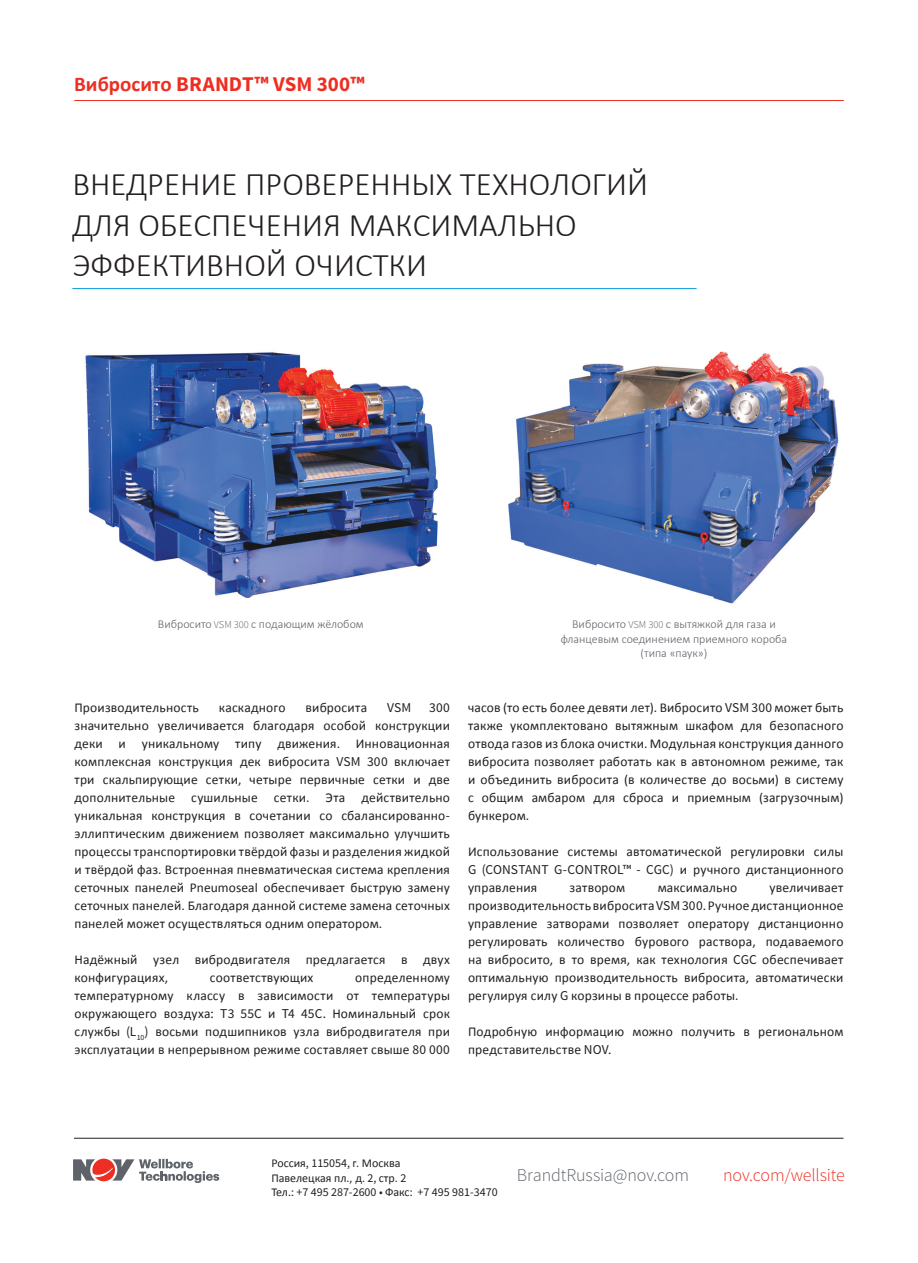
<style>
.page{position:relative;width:918px;height:1263px;background:#fff}
.page>*{position:absolute;margin:0;border:0;box-sizing:border-box;transform-origin:0 0}
.t1{font:300 33px/40.5px "Calibri";color:#231f20}
.t2{font:700 21px "Source Sans Pro";color:#ee2e22}
.t3{font:300 18px "Source Sans Pro";letter-spacing:-.01em;color:#5f6369}
.t4{font:300 18px "Source Sans Pro";letter-spacing:-.01em;color:#ee2e22}
.t5{font:13.5px/18px "Calibri";letter-spacing:.015em;color:#231f20;text-align:justify}
.t6{font:13.5px "Source Sans Pro";color:#231f20}
.t7{font:300 12px/14.4px "Calibri";color:#5f6369;text-align:center}
.t8{font:12px/14.4px "Calibri";color:#231f20}
.t9{font:12px "Source Sans Pro";color:#231f20}
.s1{font-family:"Calibri"}
.s2{font-family:"Source Sans Pro";font-size:10.5px}
.s3{font-family:"Source Sans Pro"}
</style>
<div class="page">
<hr style="left:72px;top:288px;width:625px;height:1px;background:#069ad9">
<hr style="left:74px;top:1138px;width:769px;height:1px;background:#231f20">
<svg style="left:73px;top:1158px;width:146px;height:24px"></svg>
<img style="left:85px;top:352px;width:353px;height:246px">
<img style="left:508px;top:351px;width:331px;height:253px">
<hr style="left:74px;top:100px;width:770px;height:1px;background:#ee2e22">
<h2 class="t2" style="left:74px;top:71px;width:292px"><span class="s1">Вибросито</span> BRANDT™ VSM 300™</h2>
<p class="t1" style="left:72px;top:163px;width:577px">ВНЕДРЕНИЕ ПРОВЕРЕННЫХ ТЕХНОЛОГИЙ<br>ДЛЯ ОБЕСПЕЧЕНИЯ МАКСИМАЛЬНО<br>ЭФФЕКТИВНОЙ ОЧИСТКИ</p>
<p class="t7" style="left:158px;top:617px;width:207px">Вибросито <span class="s2">VSM 300</span> с подающим жёлобом</p>
<p class="t7" style="left:561px;top:617px;width:228px">Вибросито <span class="s2">VSM 300</span> с вытяжкой для газа и фланцевым соединением приемного короба (типа «паук»)</p>
<p class="t5" style="left:75px;top:698px;width:126px">Производительность</p>
<p class="t5" style="left:219px;top:698px;width:68px">каскадного</p>
<p class="t5" style="left:306px;top:698px;width:63px">вибросита</p>
<p class="t6" style="left:387px;top:699px;width:26px">VSM</p>
<p class="t5" style="left:75px;top:698px;width:377px;text-indent:355px"><span class="s3">300 </span>значительно увеличивается благодаря особой конструкции деки и уникальному типу движения. Инновационная комплексная конструкция дек вибросита <span class="s3">VSM 300</span> включает три скальпирующие сетки, четыре первичные сетки и две дополнительные сушильные сетки. Эта действительно уникальная конструкция в сочетании со сбалансированно&shy;эллиптическим движением позволяет максимально улучшить процессы транспортировки твёрдой фазы и разделения жидкой и твёрдой фаз. Встроенная пневматическая система крепления сеточных панелей Pneumoseal обеспечивает быструю замену сеточных панелей. Благодаря данной системе замена сеточных панелей может осуществляться одним оператором.</p>
<p class="t5" style="left:75px;top:950px;width:377px">Надёжный узел вибродвигателя предлагается в двух конфигурациях,</p>
<p class="t5" style="left:75px;top:968px;width:377px;text-indent:281px">определенному температурному классу в зависимости от температуры окружающего воздуха<span class="s3">: T3 55C</span> и <span class="s3">T4 45C.</span> Номинальный срок службы <span class="s3">(L</span><sub>10</sub><span class="s3">)</span> восьми подшипников узла вибродвигателя при эксплуатации в непрерывном режиме составляет свыше <span class="s3">80 000</span></p>
<p class="t5" style="left:210px;top:968px;width:105px">соответствующих</p>
<p class="t5" style="left:468px;top:698px;width:377px">часов (то есть более девяти лет). Вибросито <span class="s3">VSM 300</span> может быть также укомплектовано вытяжным шкафом для безопасного отвода газов из блока очистки. Модульная конструкция данного вибросита позволяет работать как в автономном режиме, так и объединить вибросита (в количестве до восьми) в систему с общим амбаром для сброса и приемным (загрузочным) бункером.</p>
<p class="t5" style="left:468px;top:842px;width:377px">Использование системы автоматической регулировки силы <span class="s3">G (CONSTANT G-CONTROL™ - CGC)</span> и ручного дистанционного управления</p>
<p class="t5" style="left:468px;top:878px;width:377px;text-indent:302px">увеличивает производительность вибросита <span class="s3">VSM 300.</span> Ручное дистанционное управление затворами позволяет оператору дистанционно регулировать количество бурового раствора, подаваемого на вибросито, в то время, как технология <span class="s3">CGC</span> обеспечивает оптимальную производительность вибросита, автоматически регулируя силу <span class="s3">G</span> корзины в процессе работы.</p>
<p class="t5" style="left:468px;top:1022px;width:377px">Подробную информацию можно получить в региональном представительстве <span class="s3">NOV.</span></p>
<p class="t5" style="left:570px;top:878px;width:57px">затвором</p>
<p class="t5" style="left:658px;top:878px;width:81px">максимально</p>
<p class="t8" style="left:271px;top:1156px;width:136px">Россия<span class="s3">, 115054,</span> г. Москва<br>Павелецкая пл., д. <span class="s3">2,</span> стр. <span class="s3">2</span></p>
<p class="t9" style="left:271px;top:1184px;width:228px"><span class="s1">Тел</span>.: +7 495 287-2600 • <span class="s1">Факс</span>: +7 495 981-3470</p>
<h3 class="t3" style="left:517px;top:1164px;width:174px">BrandtRussia@nov.com</h3>
<h3 class="t4" style="left:723px;top:1164px;width:123px">nov.com/wellsite</h3>
</div>
